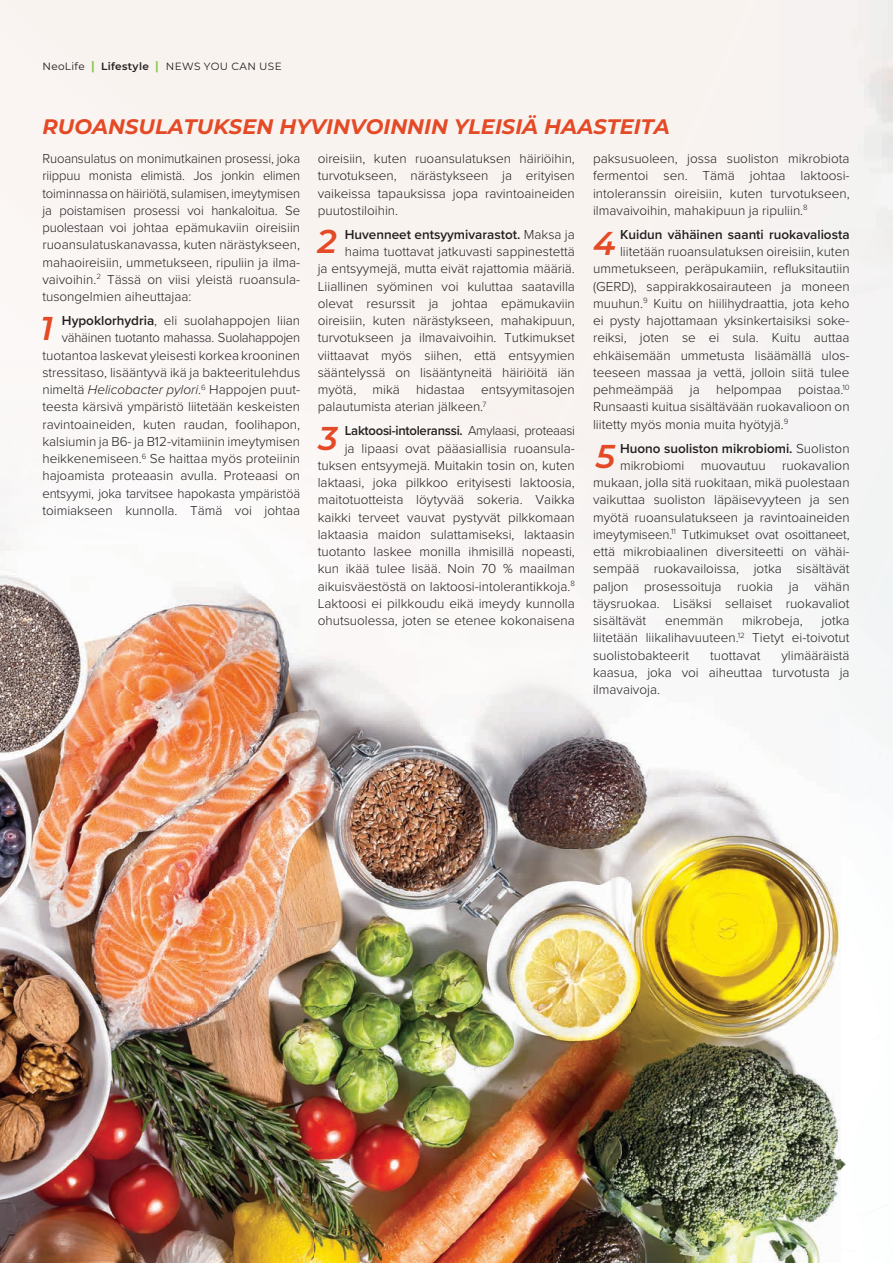
<style>
.page{position:relative;width:893px;height:1263px;background:#fff}
.page>*{position:absolute;margin:0;border:0;box-sizing:border-box;transform-origin:0 0}
.t1{font:italic 600 33px "Montserrat";color:#e44a26}
.t2{font:italic 700 21px "Montserrat";color:#e44a26}
.t3{font:300 13.5px/17.2px "Proxima Nova";color:#231f20;text-align:justify}
.t4{font:600 13.5px "Proxima Nova";color:#231f20}
.t5{font:10.5px "Montserrat";letter-spacing:.03em;color:#231f20}
.s1{font-weight:600;font-size:12px;color:#7fc241}
.s2{font-weight:600}
.s3{font-style:italic}
.s4{font-weight:300}
</style>
<div class="page">
<img style="left:44px;top:62px;width:40px;height:8px">
<svg style="left:85px;top:61px;width:13px;height:11px"></svg>
<svg style="left:149px;top:61px;width:13px;height:11px"></svg>
<img style="left:0;top:230px;width:630px;height:1033px">
<img style="left:630px;top:749px;width:210px;height:514px">
<img style="left:840px;top:676px;width:53px;height:495px">
<svg style="left:42px;top:1209px;width:6px;height:7px"></svg>
<p class="t5" style="left:43px;top:59px;width:241px">NeoLife <span class="s1">|</span> <span class="s2">Lifestyle</span> <span class="s1">|</span> NEWS YOU CAN USE</p>
<h2 class="t2" style="left:42px;top:111px;width:629px">RUOANSULATUKSEN HYVINVOINNIN YLEISIÄ HAASTEITA</h2>
<p class="t3" style="left:42px;top:149px;width:259px">Ruoansulatus on monimutkainen prosessi, joka riippuu monista elimistä. Jos jonkin elimen toiminnassa on häiriötä, sulamisen, imeytymisen ja poistamisen prosessi voi hankaloitua. Se puolestaan voi johtaa epämukaviin oireisiin ruoansulatuskanavassa, kuten närästykseen, mahaoireisiin, ummetukseen, ripuliin ja ilma&shy;vaivoihin.<sup>2</sup> Tässä on viisi yleistä ruoansula&shy;tusongelmien aiheuttajaa:</p>
<p class="t3" style="left:42px;top:311px;width:259px;text-align:right"><span class="s2">Hypoklorhydria</span>, eli suolahappojen liian vähäinen tuotanto mahassa. Suolahappojen tuotantoa laskevat yleisesti korkea krooninen stressitaso, lisääntyvä ikä ja bakteeritulehdus nimeltä <span class="s3">Helicobacter pylori</span>.<sup>6</sup> Happojen puut&shy;teesta kärsivä ympäristö liitetään keskeisten ravintoaineiden, kuten raudan, foolihapon, kalsiumin ja B6- ja B12-vitamiinin imeytymisen heikkenemiseen.<sup>6</sup> Se haittaa myös proteiinin hajoamista proteaasin avulla. Proteaasi on entsyymi, joka tarvitsee hapokasta ympäristöä toimiakseen kunnolla. Tämä voi johtaa</p>
<h1 class="t1" style="left:41px;top:305px;width:14px">1</h1>
<p class="t3" style="left:318px;top:149px;width:259px">oireisiin, kuten ruoansulatuksen häiriöihin, turvotukseen, närästykseen ja erityisen vaikeissa tapauksissa jopa ravintoaineiden puutostiloihin.</p>
<p class="t4" style="left:345px;top:224px;width:232px">Huvenneet entsyymivarastot. <span class="s4">Maksa ja</span></p>
<p class="t3" style="left:345px;top:242px;width:232px">haima tuottavat jatkuvasti sappinestettä</p>
<p class="t3" style="left:318px;top:259px;width:259px">ja entsyymejä, mutta eivät rajattomia määriä.</p>
<p class="t3" style="left:318px;top:277px;width:259px">Liiallinen syöminen voi kuluttaa saatavilla</p>
<p class="t3" style="left:318px;top:294px;width:259px">olevat resurssit ja johtaa epämukaviin</p>
<p class="t3" style="left:318px;top:311px;width:259px">oireisiin, kuten närästykseen, mahakipuun,</p>
<p class="t3" style="left:318px;top:328px;width:259px">turvotukseen ja ilmavaivoihin. Tutkimukset</p>
<p class="t3" style="left:318px;top:346px;width:259px">viittaavat myös siihen, että entsyymien</p>
<p class="t3" style="left:318px;top:363px;width:259px">sääntelyssä on lisääntyneitä häiriöitä iän</p>
<p class="t3" style="left:318px;top:380px;width:259px">myötä, mikä hidastaa entsyymitasojen</p>
<p class="t3" style="left:318px;top:397px;width:170px">palautumista aterian jälkeen.<sup>7</sup></p>
<p class="t3" style="left:318px;top:421px;width:259px;text-align:right"><span class="s2">Laktoosi-intoleranssi.</span> Amylaasi, proteaasi<br>ja lipaasi ovat pääasiallisia ruoansula&shy;tuksen entsyymejä. Muitakin tosin on, kuten laktaasi, joka pilkkoo erityisesti laktoosia, maitotuotteista löytyvää sokeria. Vaikka kaikki terveet vauvat pystyvät pilkkomaan laktaasia maidon sulattamiseksi, laktaasin tuotanto laskee monilla ihmisillä nopeasti, kun ikää tulee lisää. Noin 70 % maailman aikuisväestöstä on laktoosi-intolerantikkoja.<sup>8<br></sup>Laktoosi ei pilkkoudu eikä imeydy kunnolla ohutsuolessa, joten se etenee kokonaisena</p>
<h1 class="t1" style="left:318px;top:218px;width:21px">2</h1>
<h1 class="t1" style="left:319px;top:415px;width:21px">3</h1>
<p class="t3" style="left:593px;top:149px;width:258px">paksusuoleen, jossa suoliston mikrobiota fermentoi sen. Tämä johtaa laktoosi&shy;intoleranssin oireisiin, kuten turvotukseen, ilmavaivoihin, mahakipuun ja ripuliin.<sup>8</sup></p>
<p class="t4" style="left:620px;top:224px;width:231px">Kuidun vähäinen saanti ruokavaliosta</p>
<p class="t3" style="left:593px;top:242px;width:258px;text-indent:27px">liitetään ruoansulatuksen oireisiin, kuten ummetukseen, peräpukamiin, refluksitautiin (GERD), sappirakkosairauteen ja moneen muuhun.<sup>9</sup> Kuitu on hiilihydraattia, jota keho ei pysty hajottamaan yksinkertaisiksi soke&shy;reiksi, joten se ei sula. Kuitu auttaa ehkäisemään ummetusta lisäämällä ulos&shy;teeseen massaa ja vettä, jolloin siitä tulee pehmeämpää ja helpompaa poistaa.<sup>10<br></sup>Runsaasti kuitua sisältävään ruokavalioon on liitetty myös monia muita hyötyjä.<sup>9</sup></p>
<p class="t4" style="left:620px;top:438px;width:231px">Huono suoliston mikrobiomi. <span class="s4">Suoliston</span></p>
<p class="t3" style="left:620px;top:456px;width:231px">mikrobiomi muovautuu ruokavalion</p>
<p class="t3" style="left:593px;top:473px;width:258px">mukaan, jolla sitä ruokitaan, mikä puolestaan</p>
<p class="t3" style="left:593px;top:490px;width:258px">vaikuttaa suoliston läpäisevyyteen ja sen</p>
<p class="t3" style="left:593px;top:508px;width:258px">myötä ruoansulatukseen ja ravintoaineiden</p>
<p class="t3" style="left:593px;top:525px;width:258px">imeytymiseen.<sup>11</sup> Tutkimukset ovat osoittaneet,</p>
<p class="t3" style="left:593px;top:542px;width:258px">että mikrobiaalinen diversiteetti on vähäi-</p>
<p class="t3" style="left:593px;top:559px;width:258px">sempää ruokavailoissa, jotka sisältävät</p>
<p class="t3" style="left:593px;top:577px;width:258px">paljon prosessoituja ruokia ja vähän</p>
<p class="t3" style="left:593px;top:594px;width:258px">täysruokaa. Lisäksi sellaiset ruokavaliot</p>
<p class="t3" style="left:593px;top:611px;width:55px">sisältävät</p>
<p class="t3" style="left:665px;top:611px;width:60px">enemmän</p>
<p class="t3" style="left:742px;top:611px;width:62px">mikrobeja,</p>
<h1 class="t1" style="left:593px;top:220px;width:24px">4</h1>
<h1 class="t1" style="left:596px;top:432px;width:21px">5</h1>
<p class="t3" style="left:593px;top:611px;width:258px;text-indent:228px">jotka liitetään liikalihavuuteen.<sup>12</sup> Tietyt ei-toivotut suolistobakteerit</p>
<p class="t3" style="left:593px;top:646px;width:258px;text-indent:188px">ylimääräistä kaasua, joka voi aiheuttaa turvotusta ja ilmavaivoja.</p>
<p class="t3" style="left:710px;top:646px;width:52px">tuottavat</p>
</div>
